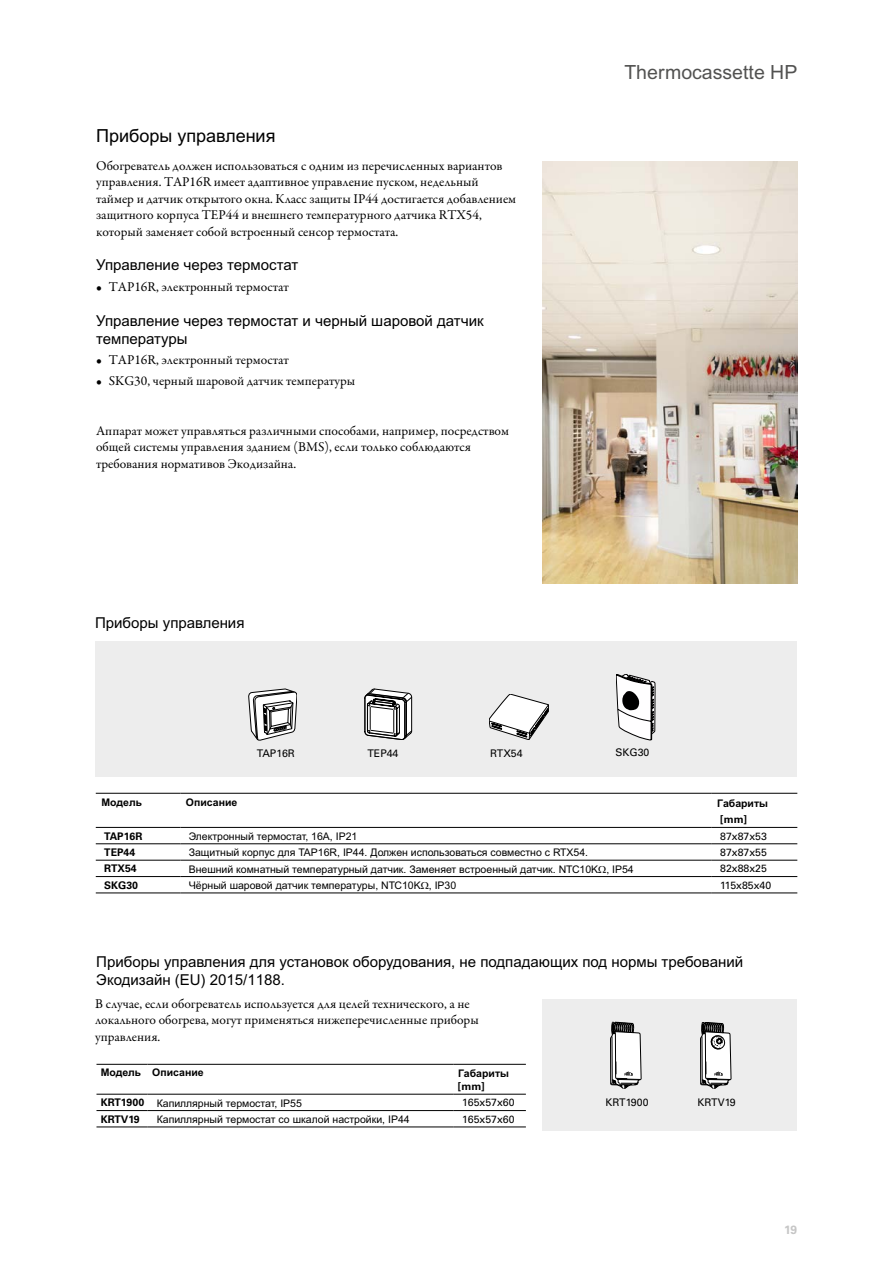
<style>
.page{position:relative;width:893px;height:1263px;background:#fff}
.page>*{position:absolute;margin:0;border:0;box-sizing:border-box;transform-origin:0 0}
.t1{font:19.5px "Arial Cyr";color:#525251}
.t2{font:18px "Arial Cyr";color:#000}
.t3{font:15px/18px "Arial Cyr";color:#000}
.t4{font:13.5px/16.5px "Garamond Premr Pro";color:#000}
.t5{font:700 12px "Univers";color:#c6c6c6}
.t6{font:10.5px "Arial Cyr";color:#000}
.t7{font:10.5px "Univers";color:#000}
.t8{font:700 10.5px "Arial Cyr";color:#000}
.t9{font:700 10.5px "Univers";color:#000}
</style>
<div class="page">
<img style="left:543px;top:162px;width:254px;height:422px">
<div style="left:96px;top:642px;width:701px;height:135px;background:#ededed"></div>
<svg style="left:248px;top:689px;width:49px;height:51px"></svg>
<svg style="left:489px;top:694px;width:60px;height:46px"></svg>
<svg style="left:365px;top:689px;width:47px;height:51px;background:#a8a8a8"></svg>
<svg style="left:616px;top:674px;width:39px;height:66px;background:#b8b7b8"></svg>
<hr style="left:96px;top:793px;width:84px;height:1px;background:#000">
<hr style="left:180px;top:793px;width:532px;height:1px;background:#000">
<hr style="left:712px;top:793px;width:85px;height:1px;background:#000">
<hr style="left:96px;top:827px;width:84px;height:1px;background:#000">
<hr style="left:180px;top:827px;width:532px;height:1px;background:#000">
<hr style="left:712px;top:827px;width:85px;height:1px;background:#000">
<hr style="left:96px;top:843px;width:84px;height:1px;background:#000">
<hr style="left:180px;top:843px;width:532px;height:1px;background:#000">
<hr style="left:712px;top:843px;width:85px;height:1px;background:#000">
<hr style="left:96px;top:860px;width:84px;height:1px;background:#000">
<hr style="left:180px;top:860px;width:532px;height:1px;background:#000">
<hr style="left:712px;top:860px;width:85px;height:1px;background:#000">
<hr style="left:96px;top:876px;width:84px;height:1px;background:#000">
<hr style="left:180px;top:876px;width:532px;height:1px;background:#000">
<hr style="left:712px;top:876px;width:85px;height:1px;background:#000">
<hr style="left:96px;top:892px;width:84px;height:1px;background:#000">
<hr style="left:180px;top:892px;width:532px;height:1px;background:#000">
<hr style="left:712px;top:892px;width:85px;height:1px;background:#000">
<hr style="left:96px;top:1110px;width:52px;height:1px;background:#000">
<hr style="left:148px;top:1110px;width:306px;height:1px;background:#000">
<hr style="left:454px;top:1110px;width:72px;height:1px;background:#000">
<hr style="left:96px;top:1064px;width:52px;height:1px;background:#000">
<hr style="left:148px;top:1064px;width:306px;height:1px;background:#000">
<hr style="left:454px;top:1064px;width:72px;height:1px;background:#000">
<hr style="left:96px;top:1126px;width:52px;height:1px;background:#000">
<hr style="left:148px;top:1126px;width:306px;height:1px;background:#000">
<hr style="left:454px;top:1126px;width:72px;height:1px;background:#000">
<hr style="left:96px;top:1094px;width:52px;height:1px;background:#000">
<hr style="left:148px;top:1094px;width:306px;height:1px;background:#000">
<hr style="left:454px;top:1094px;width:72px;height:1px;background:#000">
<div style="left:543px;top:999px;width:254px;height:131px;background:#ededed"></div>
<svg style="left:610px;top:1022px;width:31px;height:67px;background:#b9b9b9"></svg>
<svg style="left:700px;top:1022px;width:31px;height:66px;background:#acacac"></svg>
<h2 class="t2" style="left:96px;top:125px;width:181px">Приборы управления</h2>
<p class="t4" style="left:96px;top:158px;width:422px">Обогреватель должен использоваться с одним из перечисленных вариантов управления. TAP16R имеет адаптивное управление пуском, недельный таймер и датчик открытого окна. Класс защиты IP44 достигается добавлением защитного корпуса TEP44 и внешнего температурного датчика RTX54, который заменяет собой встроенный сенсор термостата.</p>
<p class="t3" style="left:96px;top:256px;width:204px">Управление через термостат</p>
<p class="t4" style="left:96px;top:279px;width:194px">• TAP16R, электронный термостат</p>
<p class="t3" style="left:96px;top:311px;width:389px">Управление через термостат и черный шаровой датчик температуры</p>
<p class="t4" style="left:96px;top:352px;width:194px">• TAP16R, электронный термостат</p>
<p class="t4" style="left:96px;top:373px;width:261px">• SKG30, черный шаровой датчик температуры</p>
<p class="t4" style="left:96px;top:423px;width:414px">Аппарат может управляться различными способами, например, посредством общей системы управления зданием (BMS), если только соблюдаются требования нормативов Экодизайна.</p>
<p class="t3" style="left:95px;top:614px;width:151px">Приборы управления</p>
<h1 class="t1" style="left:624px;top:61px;width:174px">Thermocassette HP</h1>
<p class="t7" style="left:257px;top:747px;width:40px">TAP16R</p>
<p class="t7" style="left:368px;top:747px;width:32px">TEP44</p>
<p class="t7" style="left:490px;top:747px;width:34px">RTX54</p>
<p class="t7" style="left:616px;top:746px;width:35px">SKG30</p>
<p class="t8" style="left:101px;top:797px;width:42px">Модель</p>
<p class="t8" style="left:186px;top:797px;width:53px">Описание</p>
<p class="t6" style="left:189px;top:831px;width:170px">Электронный термостат, 16A, IP21</p>
<p class="t8" style="left:717px;top:797px;width:52px">Габариты</p>
<p class="t9" style="left:720px;top:813px;width:28px">[mm]</p>
<p class="t9" style="left:104px;top:830px;width:40px">TAP16R</p>
<p class="t7" style="left:720px;top:829px;width:48px">87x87x53</p>
<p class="t9" style="left:104px;top:846px;width:32px">TEP44</p>
<p class="t7" style="left:720px;top:846px;width:48px">87x87x55</p>
<p class="t9" style="left:104px;top:862px;width:34px">RTX54</p>
<p class="t7" style="left:720px;top:862px;width:48px">82x88x25</p>
<p class="t9" style="left:104px;top:879px;width:35px">SKG30</p>
<p class="t7" style="left:720px;top:879px;width:52px">115x85x40</p>
<p class="t6" style="left:189px;top:846px;width:401px">Защитный корпус для TAP16R, IP44. Должен использоваться совместно с RTX54.</p>
<p class="t6" style="left:189px;top:879px;width:269px">Чёрный шаровой датчик температуры, NTC10K , IP30</p>
<p class="t6" style="left:189px;top:863px;width:447px">Внешний комнатный температурный датчик. Заменяет встроенный датчик. NTC10K , IP54</p>
<p class="t3" style="left:96px;top:952px;width:648px">Приборы управления для установок оборудования, не подпадающих под нормы требований<br>Экодизайн (EU) 2015/1188.</p>
<p class="t4" style="left:95px;top:996px;width:385px">В случае, если обогреватель используется для целей технического, а не локального обогрева, могут применяться нижеперечисленные приборы управления.</p>
<p class="t8" style="left:101px;top:1067px;width:104px">Модель Описание</p>
<p class="t8" style="left:458px;top:1067px;width:52px">Габариты</p>
<p class="t6" style="left:157px;top:1113px;width:254px">Капиллярный термостат со шкалой настройки, IP44</p>
<p class="t9" style="left:458px;top:1080px;width:28px">[mm]</p>
<p class="t9" style="left:101px;top:1096px;width:45px">KRT1900</p>
<p class="t7" style="left:462px;top:1096px;width:54px">165x57x60</p>
<p class="t9" style="left:101px;top:1113px;width:41px">KRTV19</p>
<p class="t7" style="left:462px;top:1113px;width:54px">165x57x60</p>
<p class="t6" style="left:157px;top:1097px;width:147px">Капиллярный термостат, IP55</p>
<p class="t7" style="left:606px;top:1096px;width:45px">KRT1900</p>
<p class="t7" style="left:698px;top:1096px;width:40px">KRTV19</p>
<p class="t5" style="left:784px;top:1223px;width:15px">19</p>
</div>
